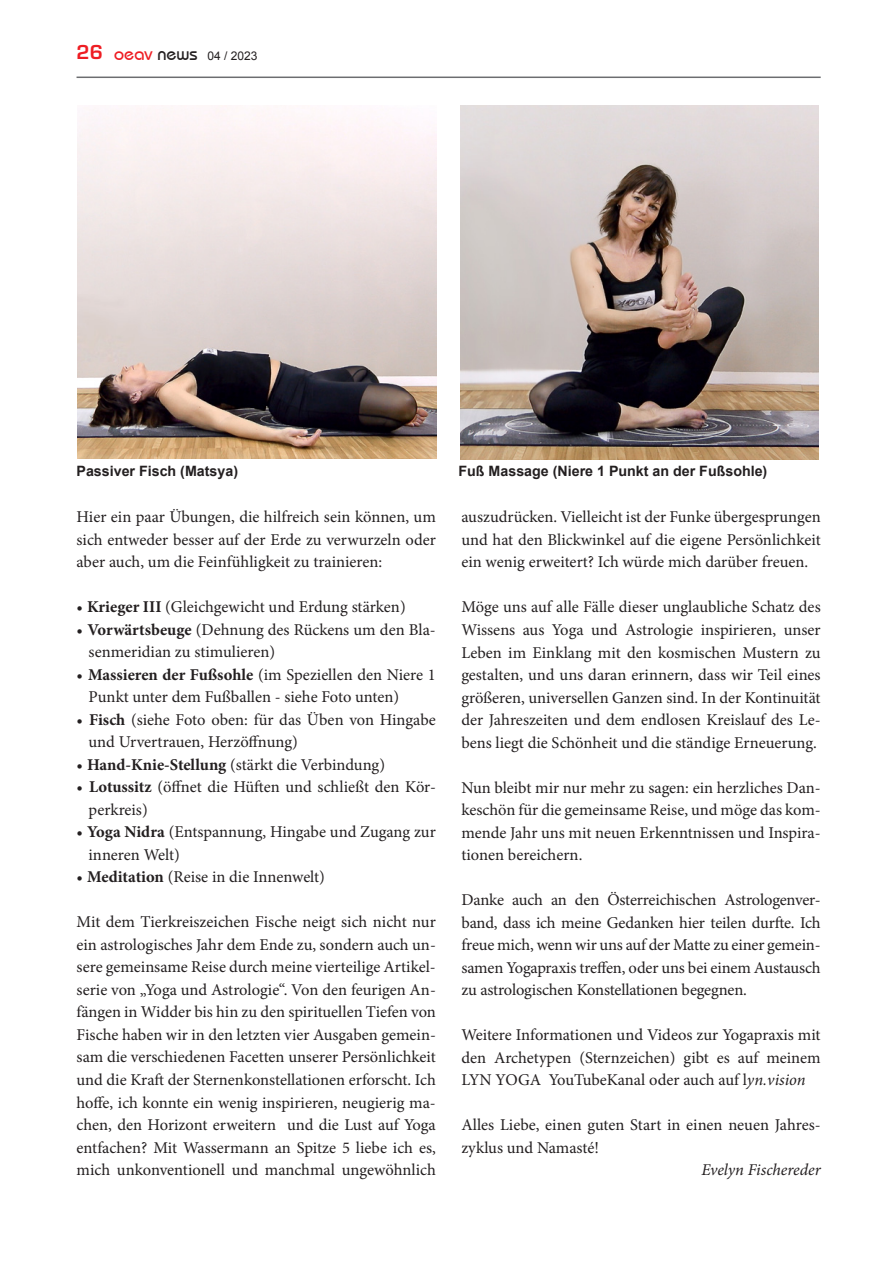
<style>
.page{position:relative;width:893px;height:1263px;background:#fff}
.page>*{position:absolute;margin:0;border:0;box-sizing:border-box;transform-origin:0 0}
.t1{font:16.5px/22.5px "Minion Pro";color:#231f20;text-align:justify}
.t2{font:italic 16.5px "Minion Pro";letter-spacing:-.005em;color:#231f20}
.t3{font:700 14.25px "Arial";color:#231f20}
.t4{font:12px "Arial";color:#231f20}
.s1{font-family:"Eurostile";font-weight:700;font-size:21px;color:#ee1d23}
.s2{font-family:"Bimini Normal";font-size:18px;color:#ee1d23}
.s3{font-family:"Bimini Normal";font-size:18px}
.s4{font-weight:700}
.s5{font-style:italic}
</style>
<div class="page">
<hr style="left:77px;top:77px;width:744px;height:1px;background:#6c6d70">
<img style="left:461px;top:106px;width:357px;height:353px">
<img style="left:78px;top:106px;width:359px;height:352px">
<p class="t4" style="left:77px;top:48px;width:182px"><span class="s1">26</span> <span class="s2">oeav</span> <span class="s3">news</span> 04 / 2023</p>
<p class="t3" style="left:77px;top:462px;width:163px">Passiver Fisch (Matsya)</p>
<p class="t3" style="left:459px;top:462px;width:310px">Fuß Massage (Niere 1 Punkt an der Fußsohle)</p>
<p class="t1" style="left:77px;top:506px;width:361px">Hier ein paar Übungen, die hilfreich sein können, um sich entweder besser auf der Erde zu verwurzeln oder aber auch, um die Feinfühligkeit zu trainieren:</p>
<p class="t1" style="left:77px;top:596px;width:331px">• <span class="s4">Krieger III</span> (Gleichgewicht und Erdung stärken)</p>
<p class="t1" style="left:89px;top:618px;width:349px;text-indent:-12px">• <span class="s4">Vorwärtsbeuge</span> (Dehnung des Rückens um den Bla&shy;senmeridian zu stimulieren)</p>
<p class="t1" style="left:89px;top:663px;width:349px;text-indent:-12px">• <span class="s4">Massieren der Fußsohle</span> (im Speziellen den Niere 1<br>Punkt unter dem Fußballen - siehe Foto unten)</p>
<p class="t1" style="left:89px;top:708px;width:349px;text-indent:-12px">• <span class="s4">Fisch</span> (siehe Foto oben: für das Üben von Hingabe und Urvertrauen, Herzöffnung)</p>
<p class="t1" style="left:77px;top:753px;width:310px">• <span class="s4">Hand-Knie-Stellung</span> (stärkt die Verbindung)</p>
<p class="t1" style="left:89px;top:776px;width:349px;text-indent:-12px">• <span class="s4">Lotussitz</span> (öffnet die Hüften und schließt den Kör&shy;perkreis)</p>
<p class="t1" style="left:89px;top:821px;width:349px;text-indent:-12px">• <span class="s4">Yoga Nidra</span> (Entspannung, Hingabe und Zugang zur inneren Welt)</p>
<p class="t1" style="left:77px;top:866px;width:250px">• <span class="s4">Meditation</span> (Reise in die Innenwelt)</p>
<p class="t1" style="left:77px;top:911px;width:361px">Mit dem Tierkreiszeichen Fische neigt sich nicht nur ein astrologisches Jahr dem Ende zu, sondern auch un&shy;sere gemeinsame Reise durch meine vierteilige Artikel&shy;serie von „Yoga und Astrologie“. Von den feurigen An&shy;fängen in Widder bis hin zu den spirituellen Tiefen von Fische haben wir in den letzten vier Ausgaben gemein&shy;sam die verschiedenen Facetten unserer Persönlichkeit und die Kraft der Sternenkonstellationen erforscht. Ich hoffe, ich konnte ein wenig inspirieren, neugierig ma&shy;chen, den Horizont erweitern und die Lust auf Yoga entfachen? Mit Wassermann an Spitze 5 liebe ich es, mich unkonventionell und manchmal ungewöhnlich</p>
<p class="t1" style="left:461px;top:506px;width:361px">auszudrücken. Vielleicht ist der Funke übergesprungen und hat den Blickwinkel auf die eigene Persönlichkeit ein wenig erweitert? Ich würde mich darüber freuen.</p>
<p class="t1" style="left:461px;top:596px;width:361px">Möge uns auf alle Fälle dieser unglaubliche Schatz des Wissens aus Yoga und Astrologie inspirieren, unser Leben im Einklang mit den kosmischen Mustern zu gestalten, und uns daran erinnern, dass wir Teil eines größeren, universellen Ganzen sind. In der Kontinuität der Jahreszeiten und dem endlosen Kreislauf des Le&shy;bens liegt die Schönheit und die ständige Erneuerung.</p>
<p class="t1" style="left:461px;top:776px;width:361px">Nun bleibt mir nur mehr zu sagen: ein herzliches Dan&shy;keschön für die gemeinsame Reise, und möge das kom&shy;mende Jahr uns mit neuen Erkenntnissen und Inspira&shy;tionen bereichern.</p>
<p class="t1" style="left:461px;top:889px;width:361px">Danke auch an den Österreichischen Astrologenver&shy;band, dass ich meine Gedanken hier teilen durfte. Ich freue mich, wenn wir uns auf der Matte zu einer gemein&shy;samen Yogapraxis treffen, oder uns bei einem Austausch zu astrologischen Konstellationen begegnen.</p>
<p class="t1" style="left:461px;top:1024px;width:361px">Weitere Informationen und Videos zur Yogapraxis mit den Archetypen (Sternzeichen) gibt es auf meinem LYN YOGA YouTubeKanal oder auch auf l<span class="s5">yn.vision</span></p>
<p class="t1" style="left:461px;top:1114px;width:361px">Alles Liebe, einen guten Start in einen neuen Jahres&shy;zyklus und Namasté!</p>
<p class="t2" style="left:702px;top:1158px;width:121px">Evelyn Fischereder</p>
</div>
